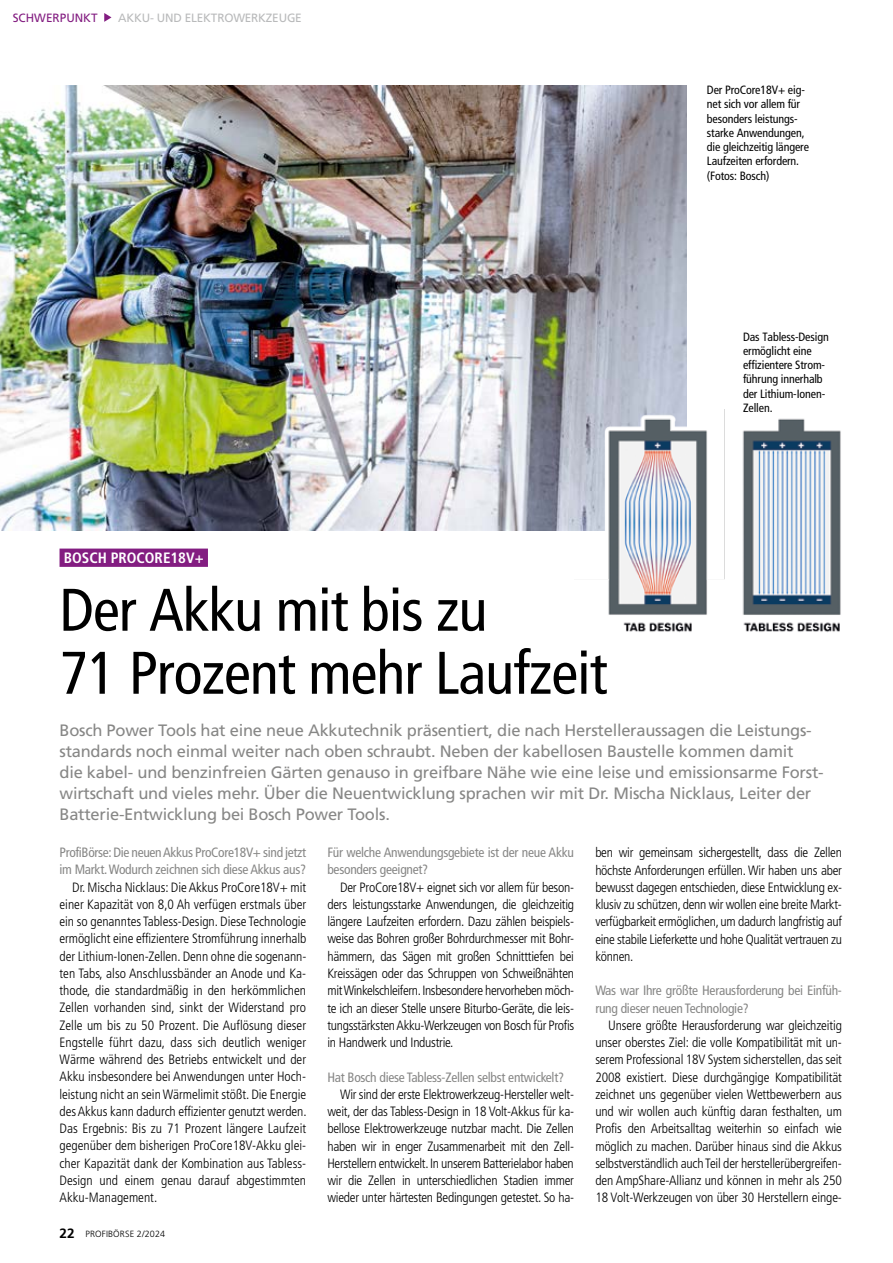
<style>
.page{position:relative;width:893px;height:1263px;background:#fff}
.page>*{position:absolute;margin:0;border:0;box-sizing:border-box;transform-origin:0 0}
.t1{font:condensed 60px/63px "Frutigercondensed 57";letter-spacing:-.015em;color:#000}
.t2{font:16.5px/21px "Frutiger";letter-spacing:-.015em;color:#878786}
.t3{font:15px "Frutigercondensed 67 Bold Cond";color:#fff}
.t4{font:13.5px/17.2px "Frutigercondensed 47 Light Cond";letter-spacing:-.02em;color:#000;text-align:justify}
.t5{font:condensed 13.5px/17.2px "Frutigercondensed 57";letter-spacing:-.02em;color:#878786}
.t6{font:condensed 12px/14.2px "Frutigercondensed 57";letter-spacing:-.01em;color:#000}
.t7{font:12px "Frutiger";letter-spacing:-.015em;color:#b9babb}
.t8{font:12px "Frutiger";color:#831d81}
.t9{font:300 9px "Frutiger";letter-spacing:.015em;color:#000}
.s1{font-weight:700;font-size:13.5px}
</style>
<div class="page">
<svg style="left:104px;top:13px;width:8px;height:9px"></svg>
<img style="left:0;top:85px;width:687px;height:446px">
<svg style="left:569px;top:405px;width:118px;height:126px"></svg>
<img style="left:574px;top:409px;width:267px;height:223px">
<div style="left:60px;top:549px;width:148px;height:18px;background:#831d81"></div>
<p class="t8" style="left:13px;top:11px;width:86px">SCHWERPUNKT</p>
<p class="t7" style="left:118px;top:11px;width:185px">AKKU- UND ELEKTROWERKZEUGE</p>
<p class="t6" style="left:707px;top:83px;width:104px">Der ProCore18V+ eig&shy;net sich vor allem für besonders leistungs&shy;starke Anwendungen, die gleichzeitig längere<br>Laufzeiten erfordern. (Fotos: Bosch)</p>
<p class="t6" style="left:743px;top:329px;width:87px">Das Tabless-Design ermöglicht eine effizientere Strom&shy;führung innerhalb der Lithium-Ionen-<br>Zellen.</p>
<p class="t3" style="left:64px;top:549px;width:141px">BOSCH PROCORE18V+</p>
<h1 class="t1" style="left:60px;top:579px;width:549px">Der Akku mit bis zu<br>71 Prozent mehr Laufzeit</h1>
<p class="t2" style="left:60px;top:720px;width:766px">Bosch Power Tools hat eine neue Akkutechnik präsentiert, die nach Herstelleraussagen die Leistungs&shy;standards noch einmal weiter nach oben schraubt. Neben der kabellosen Baustelle kommen damit<br>die kabel- und benzinfreien Gärten genauso in greifbare Nähe wie eine leise und emissionsarme Forst&shy;wirtschaft und vieles mehr. Über die Neuentwicklung sprachen wir mit Dr. Mischa Nicklaus, Leiter der Batterie-Entwicklung bei Bosch Power Tools.</p>
<p class="t5" style="left:60px;top:844px;width:248px">ProfiBörse: Die neuen Akkus ProCore18V+ sind jetzt im Markt. Wodurch zeichnen sich diese Akkus aus?</p>
<p class="t4" style="left:60px;top:878px;width:249px;text-indent:13px">Dr. Mischa Nicklaus: Die Akkus ProCore18V+ mit einer Kapazität von 8,0 Ah verfügen erstmals über ein so genanntes Tabless-Design. Diese Technologie ermöglicht eine effizientere Stromführung innerhalb der Lithium-Ionen-Zellen. Denn ohne die sogenann&shy;ten Tabs, also Anschlussbänder an Anode und Ka&shy;thode, die standardmäßig in den herkömmlichen Zellen vorhanden sind, sinkt der Widerstand pro Zelle um bis zu 50 Prozent. Die Auflösung dieser Engstelle führt dazu, dass sich deutlich weniger Wärme während des Betriebs entwickelt und der Akku insbesondere bei Anwendungen unter Hoch&shy;leistung nicht an sein Wärmelimit stößt. Die Energie des Akkus kann dadurch effizienter genutzt werden.<br>Das Ergebnis: Bis zu 71 Prozent längere Laufzeit gegenüber dem bisherigen ProCore18V-Akku glei&shy;cher Kapazität dank der Kombination aus Tabless-Design und einem genau darauf abgestimmten Akku-Management.</p>
<p class="t9" style="left:60px;top:1229px;width:107px"><span class="s1">22</span> PROFIBÖRSE 2/2024</p>
<p class="t5" style="left:327px;top:844px;width:248px">Für welche Anwendungsgebiete ist der neue Akku besonders geeignet?</p>
<p class="t4" style="left:327px;top:878px;width:248px;text-indent:13px">Der ProCore18V+ eignet sich vor allem für beson&shy;ders leistungsstarke Anwendungen, die gleichzeitig längere Laufzeiten erfordern. Dazu zählen beispiels&shy;weise das Bohren großer Bohrdurchmesser mit Bohr&shy;hämmern, das Sägen mit großen Schnitttiefen bei Kreissägen oder das Schruppen von Schweißnähten mit Winkelschleifern. Insbesondere hervorheben möch&shy;te ich an dieser Stelle unsere Biturbo-Geräte, die leis&shy;tungsstärksten Akku-Werkzeugen von Bosch für Profis in Handwerk und Industrie.</p>
<p class="t5" style="left:327px;top:1068px;width:238px">Hat Bosch diese Tabless-Zellen selbst entwickelt?</p>
<p class="t4" style="left:327px;top:1086px;width:248px;text-indent:13px">Wir sind der erste Elektrowerkzeug-Hersteller welt&shy;weit, der das Tabless-Design in 18 Volt-Akkus für ka&shy;bellose Elektrowerkzeuge nutzbar macht. Die Zellen haben wir in enger Zusammenarbeit mit den Zell-Herstellern entwickelt. In unserem Batterielabor haben wir die Zellen in unterschiedlichen Stadien immer wieder unter härtesten Bedingungen getestet. So ha-</p>
<p class="t4" style="left:595px;top:844px;width:248px">ben wir gemeinsam sichergestellt, dass die Zellen höchste Anforderungen erfüllen. Wir haben uns aber bewusst dagegen entschieden, diese Entwicklung ex&shy;klusiv zu schützen, denn wir wollen eine breite Markt&shy;verfügbarkeit ermöglichen, um dadurch langfristig auf eine stabile Lieferkette und hohe Qualität vertrauen zu können.</p>
<p class="t5" style="left:595px;top:982px;width:248px">Was war Ihre größte Herausforderung bei Einfüh&shy;rung dieser neuen Technologie?</p>
<p class="t4" style="left:595px;top:1017px;width:248px;text-indent:13px">Unsere größte Herausforderung war gleichzeitig unser oberstes Ziel: die volle Kompatibilität mit un&shy;serem Professional 18V System sicherstellen, das seit 2008 existiert. Diese durchgängige Kompatibilität zeichnet uns gegenüber vielen Wettbewerbern aus und wir wollen auch künftig daran festhalten, um Profis den Arbeitsalltag weiterhin so einfach wie möglich zu machen. Darüber hinaus sind die Akkus selbstverständlich auch Teil der herstellerübergreifen&shy;den AmpShare-Allianz und können in mehr als 250<br>18 Volt-Werkzeugen von über 30 Herstellern einge-</p>
</div>
